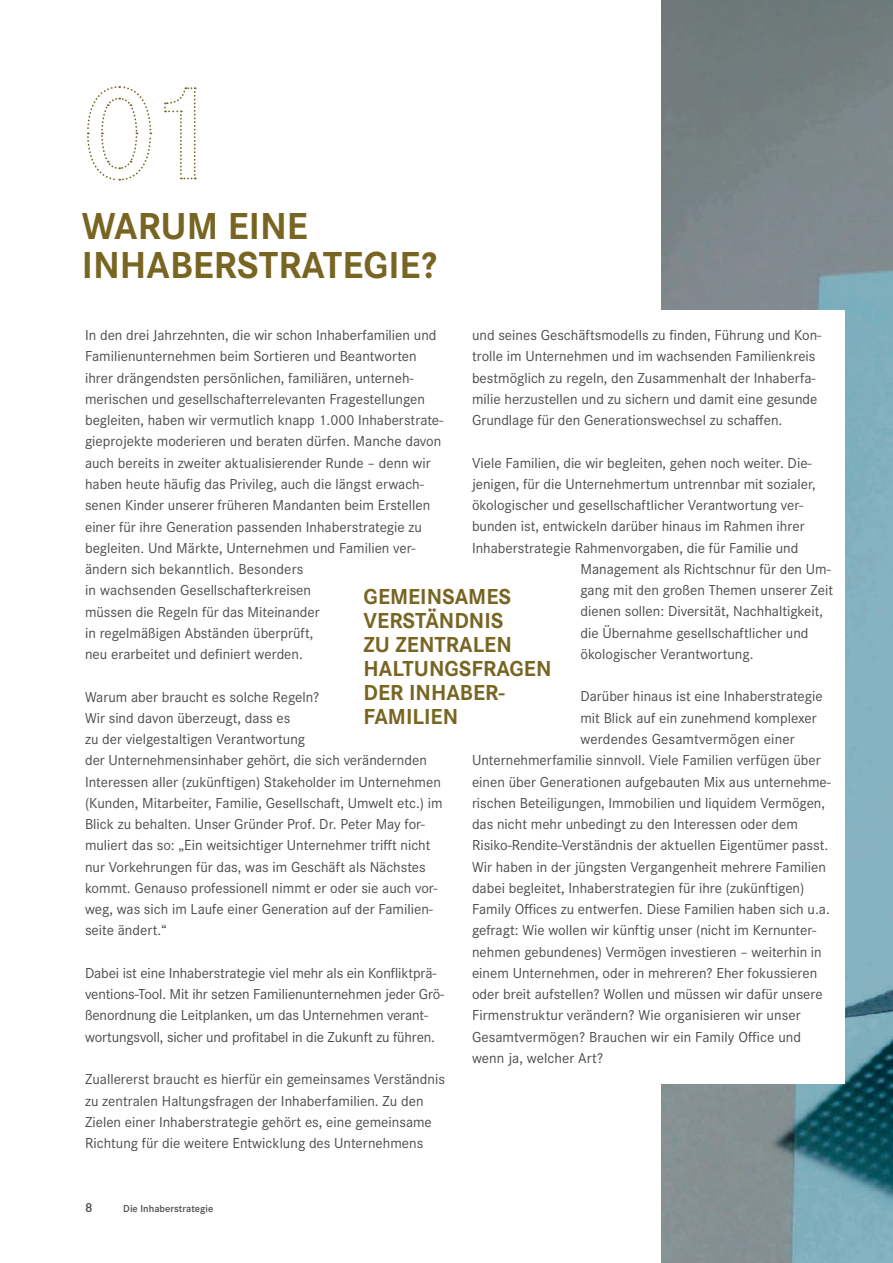
<style>
.page{position:relative;width:893px;height:1263px;background:#fff}
.page>*{position:absolute;margin:0;border:0;box-sizing:border-box;transform-origin:0 0}
.t1{font:700 39px/39px "Corporate S";color:#786522}
.t2{font:700 22.5px/24px "Corporate S";color:#786522}
.t3{font:15px/21.3px "Corporate S";color:#4b4c4d}
.t4{font:600 13.5px "Corporate S";color:#4b4c4d}
.t5{font:600 10.5px "Corporate S";color:#4b4c4d}
</style>
<div class="page">
<img style="left:662px;top:0;width:231px;height:1263px">
<div style="left:80px;top:310px;width:765px;height:774px;background:#fff"></div>
<svg style="left:87px;top:86px;width:65px;height:95px"></svg>
<svg style="left:164px;top:87px;width:32px;height:92px"></svg>
<h1 class="t1" style="left:82px;top:205px;width:356px">WARUM EINE<br>INHABERSTRATEGIE?</h1>
<p class="t3" style="left:472px;top:324px;width:351px">und seines Geschäftsmodells zu finden, Führung und Kon&shy;trolle im Unternehmen und im wachsenden Familienkreis bestmöglich zu regeln, den Zusammenhalt der Inhaberfa&shy;milie herzustellen und zu sichern und damit eine gesunde Grundlage für den Generationswechsel zu schaffen.</p>
<p class="t3" style="left:472px;top:451px;width:341px">Viele Familien, die wir begleiten, gehen noch weiter. Die-</p>
<p class="t3" style="left:472px;top:473px;width:345px">jenigen, für die Unternehmertum untrennbar mit sozialer,</p>
<p class="t3" style="left:472px;top:494px;width:333px">ökologischer und gesellschaftlicher Verantwortung ver-</p>
<p class="t3" style="left:472px;top:515px;width:334px">bunden ist, entwickeln darüber hinaus im Rahmen ihrer</p>
<p class="t3" style="left:472px;top:536px;width:328px">Inhaberstrategie Rahmenvorgaben, die für Familie und</p>
<p class="t3" style="left:580px;top:558px;width:252px">Management als Richtschnur für den Um-</p>
<p class="t3" style="left:580px;top:579px;width:254px">gang mit den großen Themen unserer Zeit</p>
<p class="t3" style="left:580px;top:600px;width:244px">dienen sollen: Diversität, Nachhaltigkeit,</p>
<p class="t3" style="left:580px;top:621px;width:230px">die Übernahme gesellschaftlicher und</p>
<p class="t3" style="left:580px;top:643px;width:175px">ökologischer Verantwortung.</p>
<p class="t3" style="left:580px;top:685px;width:244px">Darüber hinaus ist eine Inhaberstrategie</p>
<p class="t3" style="left:580px;top:706px;width:238px">mit Blick auf ein zunehmend komplexer</p>
<p class="t3" style="left:580px;top:728px;width:216px">werdendes Gesamtvermögen einer</p>
<p class="t3" style="left:472px;top:749px;width:350px">Unternehmerfamilie sinnvoll. Viele Familien verfügen über</p>
<p class="t3" style="left:472px;top:770px;width:360px">einen über Generationen aufgebauten Mix aus unternehme-</p>
<p class="t3" style="left:472px;top:791px;width:355px">rischen Beteiligungen, Immobilien und liquidem Vermögen,</p>
<p class="t3" style="left:472px;top:813px;width:327px">das nicht mehr unbedingt zu den Interessen oder dem</p>
<p class="t3" style="left:472px;top:834px;width:358px">Risiko-Rendite-Verständnis der aktuellen Eigentümer passt.</p>
<p class="t3" style="left:472px;top:855px;width:355px">Wir haben in der jüngsten Vergangenheit mehrere Familien</p>
<p class="t3" style="left:472px;top:877px;width:334px">dabei begleitet, Inhaberstrategien für ihre (zukünftigen)</p>
<p class="t3" style="left:472px;top:898px;width:359px">Family Offices zu entwerfen. Diese Familien haben sich u.a.</p>
<p class="t3" style="left:472px;top:919px;width:346px">gefragt: Wie wollen wir künftig unser (nicht im Kernunter-</p>
<p class="t3" style="left:472px;top:940px;width:351px">nehmen gebundenes) Vermögen investieren – weiterhin in</p>
<p class="t3" style="left:472px;top:962px;width:347px">einem Unternehmen, oder in mehreren? Eher fokussieren</p>
<p class="t3" style="left:472px;top:983px;width:352px">oder breit aufstellen? Wollen und müssen wir dafür unsere</p>
<p class="t3" style="left:472px;top:1004px;width:330px">Firmenstruktur verändern? Wie organisieren wir unser</p>
<p class="t3" style="left:472px;top:1025px;width:331px">Gesamtvermögen? Brauchen wir ein Family Office und</p>
<p class="t3" style="left:472px;top:1047px;width:133px">wenn ja, welcher Art?</p>
<p class="t3" style="left:85px;top:324px;width:360px">In den drei Jahrzehnten, die wir schon Inhaberfamilien und Familienunternehmen beim Sortieren und Beantworten ihrer drängendsten persönlichen, familiären, unterneh&shy;merischen und gesellschafterrelevanten Fragestellungen begleiten, haben wir vermutlich knapp 1.000 Inhaberstrate&shy;gieprojekte moderieren und beraten dürfen. Manche davon auch bereits in zweiter aktualisierender Runde – denn wir haben heute häufig das Privileg, auch die längst erwach&shy;senen Kinder unserer früheren Mandanten beim Erstellen einer für ihre Generation passenden Inhaberstrategie zu begleiten. Und Märkte, Unternehmen und Familien ver&shy;ändern sich bekanntlich. Besonders<br>in wachsenden Gesellschafterkreisen<br>müssen die Regeln für das Miteinander<br>in regelmäßigen Abständen überprüft,<br>neu erarbeitet und definiert werden.</p>
<p class="t3" style="left:85px;top:685px;width:359px">Warum aber braucht es solche Regeln?<br>Wir sind davon überzeugt, dass es<br>zu der vielgestaltigen Verantwortung<br>der Unternehmensinhaber gehört, die sich verändernden Interessen aller (zukünftigen) Stakeholder im Unternehmen (Kunden, Mitarbeiter, Familie, Gesellschaft, Umwelt etc.) im Blick zu behalten. Unser Gründer Prof. Dr. Peter May for&shy;muliert das so: „Ein weitsichtiger Unternehmer trifft nicht nur Vorkehrungen für das, was im Geschäft als Nächstes kommt. Genauso professionell nimmt er oder sie auch vor&shy;weg, was sich im Laufe einer Generation auf der Familien&shy;seite ändert.“</p>
<p class="t3" style="left:85px;top:962px;width:361px">Dabei ist eine Inhaberstrategie viel mehr als ein Konfliktprä&shy;ventions-Tool. Mit ihr setzen Familienunternehmen jeder Grö&shy;ßenordnung die Leitplanken, um das Unternehmen verant&shy;wortungsvoll, sicher und profitabel in die Zukunft zu führen.</p>
<p class="t3" style="left:85px;top:1068px;width:361px">Zuallererst braucht es hierfür ein gemeinsames Verständnis zu zentralen Haltungsfragen der Inhaberfamilien. Zu den Zielen einer Inhaberstrategie gehört es, eine gemeinsame Richtung für die weitere Entwicklung des Unternehmens</p>
<h2 class="t2" style="left:364px;top:584px;width:189px">GEMEINSAMES<br>VERSTÄNDNIS<br>ZU ZENTRALEN<br>HALTUNGSFRAGEN<br>DER INHABER-<br>FAMILIEN</h2>
<p class="t4" style="left:85px;top:1198px;width:9px">8</p>
<p class="t5" style="left:123px;top:1201px;width:91px">Die Inhaberstrategie</p>
</div>
